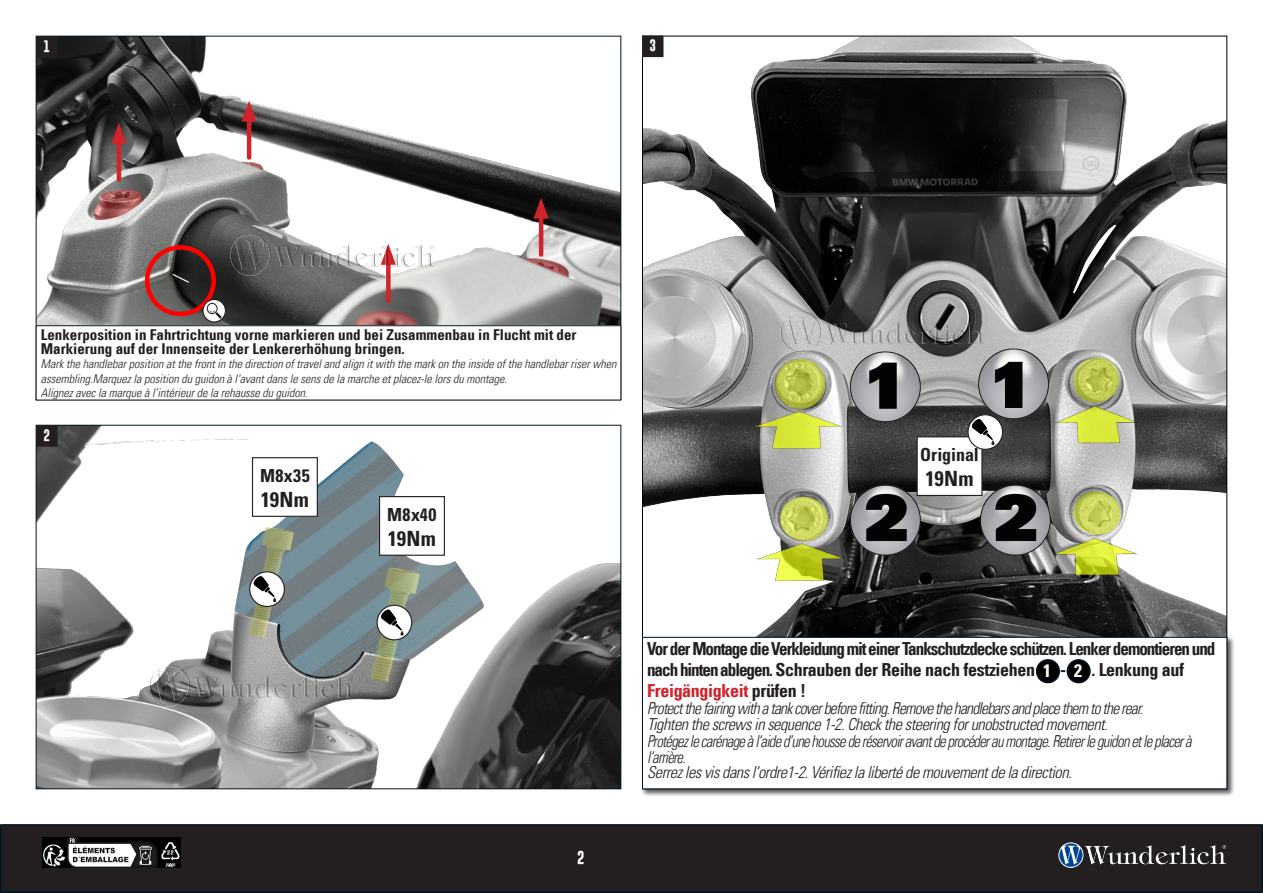
<style>
.page{position:relative;width:1263px;height:893px;background:#fff}
.page>*{position:absolute;margin:0;border:0;box-sizing:border-box;transform-origin:0 0}
.t1{font:700 condensed 21px "Univers LT Std";letter-spacing:.01em;color:#231f20}
.BU{font:700 condensed 18px/21px "Univers LT";letter-spacing:-.06em;color:#231f20;scale:.95 1}
.t2{font:700 condensed 18px "Univers LT";letter-spacing:-.02em;color:#d1232a}
.t3{font:700 condensed 18px "Univers LT Std";letter-spacing:.005em;color:#231f20}
.BU-2{font:700 condensed 18px "Univers LT";letter-spacing:-.02em;color:#231f20}
.BU-3{font:700 condensed 18px "Univers LT Std";color:#fff}
.BU-4{font:italic 300 condensed 16.5px/16.5px "Univers LT";letter-spacing:-.05em;color:#231f20;scale:.9 1}
.BU-5{font:italic 300 condensed 16.5px "Univers LT";letter-spacing:-.05em;color:#231f20;scale:.95 1}
.BU-6{font:italic 300 condensed 16.5px "Univers LT";letter-spacing:-.03em;color:#231f20}
.t4{font:italic 300 condensed 16.5px "Univers LT Std";letter-spacing:-.03em;color:#231f20}
.BU-7{font:700 condensed 15px "Univers LT";color:#231f20}
.t5{font:700 13.5px "Gobold";color:#fff}
.BU-8{font:italic 300 condensed 12px/14.2px "Univers LT";color:#231f20}
.t6{font:700 12px "Gobold";color:#fff}
.s1{font-family:"Univers LT Std";color:#fff}
.s2{color:#231f20}
</style>
<div class="page">
<div style="left:1px;top:825px;width:1261px;height:67px;background:#231f20"></div>
<div style="left:0;top:824px;width:1263px;height:69px;border:2px solid #011622"></div>
<img style="left:1054px;top:824px;width:209px;height:69px">
<img style="left:43px;top:838px;width:137px;height:29px">
<img style="left:644px;top:38px;width:581px;height:597px">
<img style="left:38px;top:38px;width:581px;height:287px">
<img style="left:38px;top:427px;width:581px;height:360px">
<div style="left:386px;top:257px;width:5px;height:44px;background:#d1232a"></div>
<hr style="left:539px;top:210px;width:4px;height:44px;background:#d1232a">
<svg style="left:533px;top:198px;width:16px;height:21px"></svg>
<div style="left:640px;top:635px;width:595px;height:162px;background:#231f20;opacity:.75"></div>
<div style="left:642px;top:637px;width:585px;height:152px;background:#fff"></div>
<div style="left:642px;top:637px;width:585px;height:152px;border:1px solid #011622"></div>
<div style="left:145px;top:245px;width:71px;height:71px;border:4px solid #f00;border-radius:50%"></div>
<div style="left:917px;top:437px;width:65px;height:58px;background:#fff"></div>
<div style="left:917px;top:436px;width:65px;height:60px;border:1px solid #231f20"></div>
<div style="left:968px;top:415px;width:34px;height:34px;background:#fff;border-radius:50%"></div>
<div style="left:967px;top:414px;width:36px;height:36px;border:1px solid #231f20;border-radius:50%"></div>
<svg style="left:971px;top:418px;width:24px;height:27px"></svg>
<svg style="left:203px;top:299px;width:22px;height:23px"></svg>
<div style="left:202px;top:299px;width:24px;height:24px;border:1px solid #231f20;border-radius:50%"></div>
<svg style="left:207px;top:303px;width:15px;height:16px"></svg>
<div style="left:37px;top:37px;width:20px;height:20px;background:#231f20"></div>
<div style="left:36px;top:36px;width:21px;height:21px;border:1px solid #231f20"></div>
<div style="left:642px;top:36px;width:21px;height:21px;background:#231f20"></div>
<div style="left:1036px;top:660px;width:23px;height:23px;background:#000;border-radius:50%"></div>
<div style="left:1036px;top:659px;width:24px;height:24px;border:1px solid #011622;border-radius:50%"></div>
<div style="left:1067px;top:660px;width:23px;height:23px;background:#000;border-radius:50%"></div>
<div style="left:1066px;top:659px;width:25px;height:24px;border:1px solid #011622;border-radius:50%"></div>
<img style="left:780px;top:312px;width:206px;height:40px">
<img style="left:231px;top:235px;width:206px;height:40px">
<div style="left:37px;top:426px;width:20px;height:20px;background:#231f20"></div>
<div style="left:36px;top:425px;width:21px;height:21px;border:1px solid #231f20"></div>
<div style="left:252px;top:458px;width:65px;height:58px;background:#fff"></div>
<div style="left:252px;top:457px;width:66px;height:60px;border:1px solid #231f20"></div>
<div style="left:380px;top:497px;width:64px;height:58px;background:#fff"></div>
<div style="left:379px;top:496px;width:66px;height:60px;border:1px solid #231f20"></div>
<svg style="left:250px;top:572px;width:34px;height:34px"></svg>
<div style="left:249px;top:571px;width:36px;height:36px;border:1px solid #231f20;border-radius:50%"></div>
<svg style="left:253px;top:575px;width:23px;height:27px"></svg>
<svg style="left:377px;top:605px;width:35px;height:35px"></svg>
<div style="left:377px;top:605px;width:35px;height:35px;border:1px solid #231f20;border-radius:50%"></div>
<svg style="left:380px;top:609px;width:24px;height:27px"></svg>
<div style="left:36px;top:325px;width:585px;height:75px;border:1px solid #011622"></div>
<hr style="left:117px;top:135px;width:4px;height:45px;background:#d1232a">
<svg style="left:111px;top:123px;width:15px;height:21px"></svg>
<hr style="left:247px;top:113px;width:4px;height:44px;background:#d1232a">
<svg style="left:242px;top:101px;width:15px;height:21px"></svg>
<img style="left:150px;top:666px;width:206px;height:40px">
<p class="t6" style="left:43px;top:38px;width:8px">1</p>
<p class="t6" style="left:649px;top:38px;width:8px">3</p>
<p class="BU-7" style="left:41px;top:325px;width:537px">Lenkerposition in Fahrtrichtung vorne markieren und bei Zusammenbau in Flucht mit der</p>
<p class="BU-7" style="left:41px;top:340px;width:366px">Markierung auf der Innenseite der Lenkererhöhung bringen.</p>
<p class="BU-8" style="left:41px;top:357px;width:577px">Mark the handlebar position at the front in the direction of travel and align it with the mark on the inside of the handlebar riser when assembling.Marquez la position du guidon à l‘avant dans le sens de la marche et placez-le lors du montage.</p>
<p class="BU-8" style="left:41px;top:386px;width:269px">Alignez avec la marque à l’intérieur de la rehausse du guidon.</p>
<p class="t6" style="left:43px;top:427px;width:8px">2</p>
<p class="t3" style="left:260px;top:465px;width:51px">M8x35</p>
<p class="t1" style="left:261px;top:487px;width:50px">19Nm</p>
<p class="t3" style="left:387px;top:503px;width:51px">M8x40</p>
<p class="t1" style="left:388px;top:526px;width:50px">19Nm</p>
<p class="t5" style="left:577px;top:849px;width:9px">2</p>
<p class="t3" style="left:920px;top:444px;width:60px">Original</p>
<p class="t1" style="left:925px;top:466px;width:50px">19Nm</p>
<p class="BU" style="left:647px;top:638px;width:600px">Vor der Montage die Verkleidung mit einer Tankschutzdecke schützen. Lenker demontieren und nach hinten ablegen. Schrauben der Reihe nach festziehen <span class="s1">1</span></p>
<p class="BU-2" style="left:1060px;top:659px;width:125px">- . Lenkung auf</p>
<p class="BU-3" style="left:1074px;top:660px;width:9px">2</p>
<p class="t2" style="left:647px;top:680px;width:161px">Freigängigkeit <span class="s2">prüfen !</span></p>
<p class="BU-5" style="left:647px;top:698px;width:524px">Protect the fairing with a tank cover before fitting. Remove the handlebars and place them to the rear.</p>
<p class="BU-6" style="left:647px;top:714px;width:462px">Tighten the screws in sequence 1-2. Check the steering for unobstructed movement.</p>
<p class="BU-4" style="left:647px;top:733px;width:607px">Protégez le carénage à l‘aide d‘une housse de réservoir avant de procéder au montage. Retirer le guidon et le placer à l‘arrière.</p>
<p class="t4" style="left:647px;top:762px;width:426px">Serrez les vis dans l‘ordre1-2. Vérifiez la liberté de mouvement de la direction.</p>
</div>
